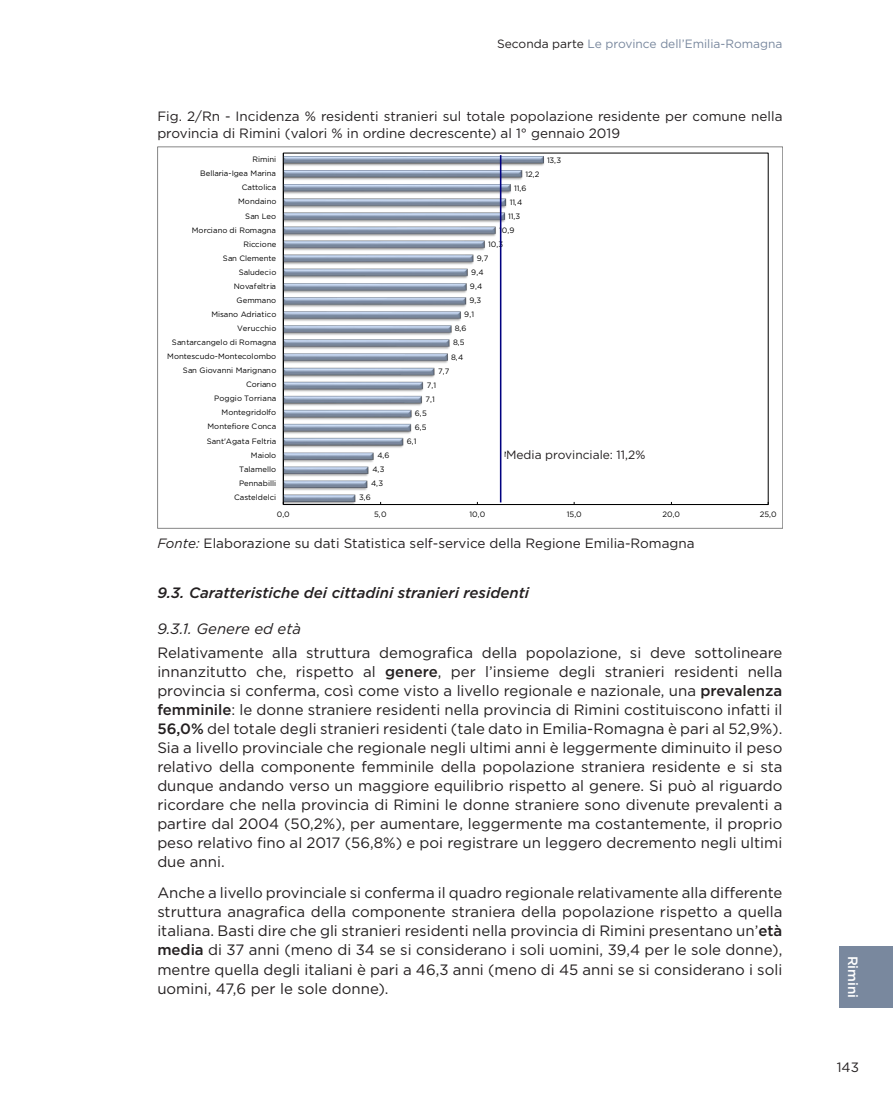
<style>
.page{position:relative;width:893px;height:1106px;background:#fff}
.page>*{position:absolute;margin:0;border:0;box-sizing:border-box;transform-origin:0 0}
.Body_Text{font:15px/19px "Gotham";color:#231f20;text-align:justify}
.Body_Text-2{font:italic 500 15px "Gotham";color:#231f20}
.Body_Text-3{font:italic 15px "Gotham";color:#231f20}
.t1{font:13.5px/16.2px "Gotham";color:#231f20}
.paragrafi{font:500 13.5px "Gotham";color:#fff}
.titoli_sezioni{font:12px "Gotham";color:#79889e}
.paragrafi-2{font:12px "Gotham";color:#231f20}
.t2{font:7.8px "Gotham";letter-spacing:.005em;color:#000}
.s1{color:#231f20}
.s2{font-style:italic}
.s3{font-weight:500}
</style>
<div class="page">
<img style="left:284px;top:155px;width:260px;height:347px">
<hr style="left:283px;top:504px;width:485px;height:1px;background:#000">
<hr style="left:283px;top:153px;width:1px;height:351px;background:#000">
<hr style="left:500px;top:155px;width:1px;height:347px;background:#000080">
<div style="left:839px;top:946px;width:54px;height:62px;background:#79889e"></div>
<div style="left:506px;top:449px;width:148px;height:13px;background:#fff"></div>
<p class="titoli_sezioni" style="left:497px;top:36px;width:287px"><span class="s1">Seconda parte</span> Le province dell’Emilia-Romagna</p>
<p class="t1" style="left:157px;top:108px;width:627px">Fig. 2/Rn - Incidenza % residenti stranieri sul totale popolazione residente per comune nella provincia di Rimini (valori % in ordine decrescente) al 1° gennaio 2019</p>
<p class="t2" style="left:252px;top:154px;width:25px">Rimini</p>
<p class="t2" style="left:547px;top:155px;width:16px">13,3</p>
<p class="t2" style="left:200px;top:169px;width:77px">Bellaria-Igea Marina</p>
<p class="t2" style="left:525px;top:169px;width:15px">12,2</p>
<p class="t2" style="left:242px;top:183px;width:36px">Cattolica</p>
<p class="t2" style="left:514px;top:183px;width:14px">11,6</p>
<p class="t2" style="left:238px;top:197px;width:40px">Mondaino</p>
<p class="t2" style="left:510px;top:197px;width:14px">11,4</p>
<p class="t2" style="left:245px;top:211px;width:32px">San Leo</p>
<p class="t2" style="left:508px;top:211px;width:13px">11,3</p>
<p class="t2" style="left:192px;top:225px;width:86px">Morciano di Romagna</p>
<p class="t2" style="left:499px;top:225px;width:17px">10,9</p>
<p class="t2" style="left:243px;top:239px;width:35px">Riccione</p>
<p class="t2" style="left:488px;top:239px;width:17px">10,3</p>
<p class="t2" style="left:223px;top:253px;width:55px">San Clemente</p>
<p class="t2" style="left:477px;top:253px;width:13px">9,7</p>
<p class="t2" style="left:239px;top:267px;width:39px">Saludecio</p>
<p class="t2" style="left:471px;top:267px;width:14px">9,4</p>
<p class="t2" style="left:234px;top:281px;width:44px">Novafeltria</p>
<p class="t2" style="left:470px;top:281px;width:14px">9,4</p>
<p class="t2" style="left:237px;top:295px;width:41px">Gemmano</p>
<p class="t2" style="left:469px;top:295px;width:14px">9,3</p>
<p class="t2" style="left:211px;top:309px;width:67px">Misano Adriatico</p>
<p class="t2" style="left:464px;top:309px;width:12px">9,1</p>
<p class="t2" style="left:237px;top:323px;width:41px">Verucchio</p>
<p class="t2" style="left:455px;top:324px;width:13px">8,6</p>
<p class="t2" style="left:172px;top:337px;width:106px">Santarcangelo di Romagna</p>
<p class="t2" style="left:453px;top:338px;width:13px">8,5</p>
<p class="t2" style="left:167px;top:351px;width:111px">Montescudo-Montecolombo</p>
<p class="t2" style="left:451px;top:352px;width:13px">8,4</p>
<p class="t2" style="left:183px;top:365px;width:95px">San Giovanni Marignano</p>
<p class="t2" style="left:438px;top:366px;width:13px">7,7</p>
<p class="t2" style="left:246px;top:379px;width:32px">Coriano</p>
<p class="t2" style="left:427px;top:380px;width:11px">7,1</p>
<p class="t2" style="left:214px;top:393px;width:63px">Poggio Torriana</p>
<p class="t2" style="left:426px;top:394px;width:11px">7,1</p>
<p class="t2" style="left:222px;top:407px;width:56px">Montegridolfo</p>
<p class="t2" style="left:415px;top:408px;width:13px">6,5</p>
<p class="t2" style="left:208px;top:422px;width:70px">Montefiore Conca</p>
<p class="t2" style="left:415px;top:422px;width:13px">6,5</p>
<p class="t2" style="left:207px;top:436px;width:71px">Sant'Agata Feltria</p>
<p class="t2" style="left:407px;top:436px;width:12px">6,1</p>
<p class="t2" style="left:251px;top:450px;width:27px">Maiolo</p>
<p class="t2" style="left:377px;top:450px;width:14px">4,6</p>
<p class="paragrafi-2" style="left:506px;top:447px;width:141px">Media provinciale: 11,2%</p>
<p class="t2" style="left:504px;top:449px;width:72px">Media prov.: 11,2%</p>
<p class="t2" style="left:239px;top:464px;width:39px">Talamello</p>
<p class="t2" style="left:372px;top:464px;width:14px">4,3</p>
<p class="t2" style="left:239px;top:478px;width:39px">Pennabilli</p>
<p class="t2" style="left:371px;top:478px;width:14px">4,3</p>
<p class="t2" style="left:234px;top:492px;width:43px">Casteldelci</p>
<p class="t2" style="left:359px;top:492px;width:13px">3,6</p>
<p class="t2" style="left:277px;top:509px;width:14px">0,0</p>
<p class="t2" style="left:374px;top:509px;width:14px">5,0</p>
<p class="t2" style="left:469px;top:509px;width:17px">10,0</p>
<p class="t2" style="left:567px;top:509px;width:16px">15,0</p>
<p class="t2" style="left:662px;top:509px;width:19px">20,0</p>
<p class="t2" style="left:760px;top:509px;width:18px">25,0</p>
<p class="t1" style="left:157px;top:535px;width:539px"><span class="s2">Fonte:</span> Elaborazione su dati Statistica self-service della Regione Emilia-Romagna</p>
<p class="Body_Text-2" style="left:157px;top:583px;width:373px">9.3. Caratteristiche dei cittadini stranieri residenti</p>
<p class="Body_Text-3" style="left:157px;top:619px;width:145px">9.3.1. Genere ed età</p>
<p class="Body_Text" style="left:157px;top:642px;width:627px">Relativamente alla struttura demografica della popolazione, si deve sottolineare innanzitutto che, rispetto al <span class="s3">genere</span>, per l’insieme degli stranieri residenti nella provincia si conferma, così come visto a livello regionale e nazionale, una <span class="s3">prevalenza femminile</span>: le donne straniere residenti nella provincia di Rimini costituiscono infatti il <span class="s3">56,0%</span> del totale degli stranieri residenti (tale dato in Emilia-Romagna è pari al 52,9%).<br>Sia a livello provinciale che regionale negli ultimi anni è leggermente diminuito il peso relativo della componente femminile della popolazione straniera residente e si sta dunque andando verso un maggiore equilibrio rispetto al genere. Si può al riguardo ricordare che nella provincia di Rimini le donne straniere sono divenute prevalenti a partire dal 2004 (50,2%), per aumentare, leggermente ma costantemente, il proprio peso relativo fino al 2017 (56,8%) e poi registrare un leggero decremento negli ultimi due anni.</p>
<p class="Body_Text" style="left:157px;top:883px;width:627px">Anche a livello provinciale si conferma il quadro regionale relativamente alla differente struttura anagrafica della componente straniera della popolazione rispetto a quella italiana. Basti dire che gli stranieri residenti nella provincia di Rimini presentano un’<span class="s3">età media</span> di 37 anni (meno di 34 se si considerano i soli uomini, 39,4 per le sole donne), mentre quella degli italiani è pari a 46,3 anni (meno di 45 anni se si considerano i soli uomini, 47,6 per le sole donne).</p>
<p class="paragrafi" style="left:862px;top:955px;width:44px;rotate:90deg">Rimini</p>
<p class="t1" style="left:837px;top:1058px;width:24px">143</p>
</div>
